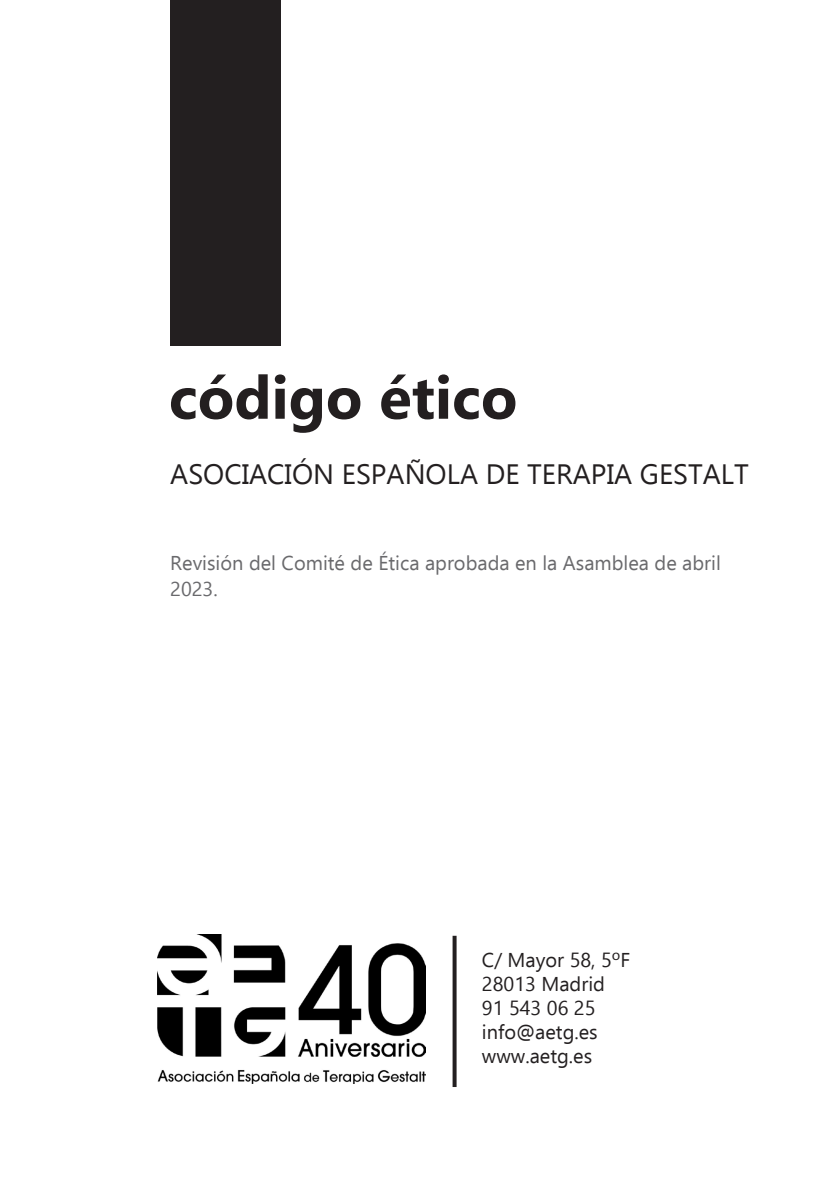
<style>
.page{position:relative;width:840px;height:1191px;background:#fff}
.page>*{position:absolute;margin:0;border:0;box-sizing:border-box;transform-origin:0 0}
.t1{font:700 60px "Ebrima";color:#231f20}
.t2{font:28px "Ebrima";color:#231f20}
.t3{font:20px "Ebrima";color:#231f20}
.t4{font:20px/26px "Ebrima";color:#69696c}
</style>
<div class="page">
<img style="left:158px;top:934px;width:267px;height:149px">
<svg style="left:452px;top:935px;width:4px;height:152px"></svg>
<div style="left:170px;top:0;width:111px;height:346px;background:#231f20"></div>
<p class="t1" style="left:169px;top:350px;width:350px">código ético</p>
<p class="t2" style="left:170px;top:453px;width:579px">ASOCIACIÓN ESPAÑOLA DE TERAPIA GESTALT</p>
<p class="t4" style="left:170px;top:549px;width:552px">Revisión del Comité de Ética aprobada en la Asamblea de abril<br>2023.</p>
<p class="t3" style="left:481px;top:945px;width:150px">C/ Mayor 58, 5ºF</p>
<p class="t3" style="left:481px;top:969px;width:124px">28013 Madrid</p>
<p class="t3" style="left:481px;top:993px;width:115px">91 543 06 25</p>
<p class="t3" style="left:481px;top:1017px;width:117px">info@aetg.es</p>
<p class="t3" style="left:481px;top:1041px;width:112px">www.aetg.es</p>
</div>
